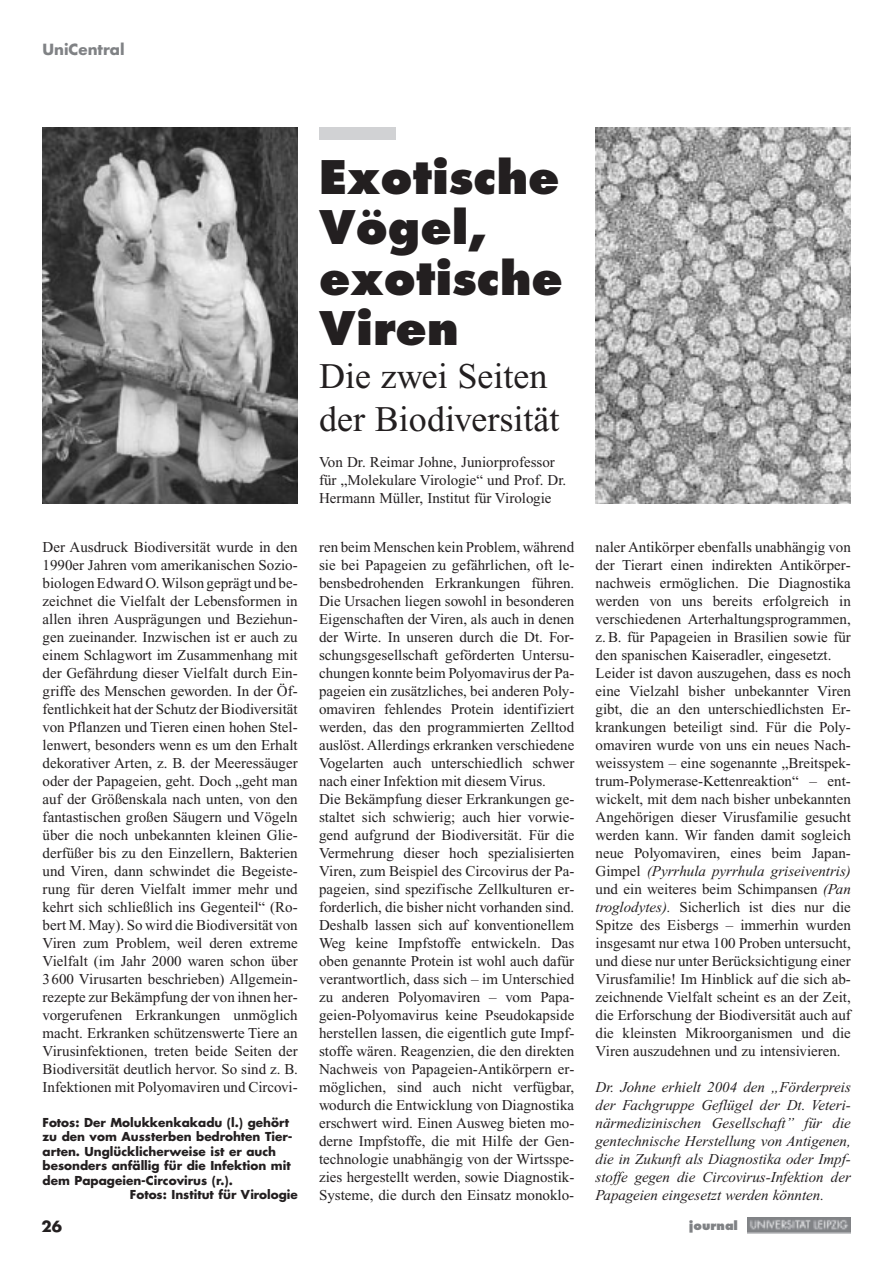
<style>
.page{position:relative;width:893px;height:1263px;background:#fff}
.page>*{position:absolute;margin:0;border:0;box-sizing:border-box;transform-origin:0 0}
.t1{font:800 45px/50.4px "Futura";color:#231f20}
.t2{font:36px/43.2px "Times New Roman";color:#231f20}
.t3{font:15px/18px "Times New Roman";color:#231f20}
.t4{font:italic 15px/18px "Times New Roman";color:#231f20;text-align:justify}
.t5{font:700 15px "Futura";color:#808285}
.t6{font:700 15px "Futura";color:#231f20}
.t7{font:700 12px "Futura";color:#231f20}
.t8{font:800 12px "Futura";color:#808285}
.s1{font-style:italic}
</style>
<div class="page">
<div style="left:747px;top:1218px;width:103px;height:16px;background:#c7c8ca"></div>
<img style="left:747px;top:1218px;width:103px;height:15px">
<div style="left:319px;top:128px;width:76px;height:12px;background:#d1d2d4"></div>
<img style="left:595px;top:128px;width:255px;height:376px">
<img style="left:43px;top:128px;width:255px;height:376px">
<p class="t5" style="left:43px;top:43px;width:84px">UniCentral</p>
<h1 class="t1" style="left:319px;top:155px;width:245px">Exotische<br>Vögel, exotische<br>Viren</h1>
<h2 class="t2" style="left:319px;top:358px;width:242px">Die zwei Seiten der Biodiversität</h2>
<p class="t3" style="left:319px;top:455px;width:249px">Von Dr. Reimar Johne, Juniorprofessor für „Molekulare Virologie“ und Prof. Dr.<br>Hermann Müller, Institut für Virologie</p>
<p class="t3" style="left:43px;top:539px;width:257px;text-align:justify">Der Ausdruck Biodiversität wurde in den 1990er Jahren vom amerikanischen Sozio&shy;biologen Edward O. Wilson geprägt und be&shy;zeichnet die Vielfalt der Lebensformen in allen ihren Ausprägungen und Beziehun&shy;gen zueinander. Inzwischen ist er auch zu einem Schlagwort im Zusammenhang mit der Gefährdung dieser Vielfalt durch Ein&shy;griffe des Menschen geworden. In der Öf&shy;fentlichkeit hat der Schutz der Biodiversität von Pflanzen und Tieren einen hohen Stel&shy;lenwert, besonders wenn es um den Erhalt dekorativer Arten, z. B. der Meeressäuger oder der Papageien, geht. Doch „geht man auf der Größenskala nach unten, von den fantastischen großen Säugern und Vögeln über die noch unbekannten kleinen Glie&shy;derfüßer bis zu den Einzellern, Bakterien und Viren, dann schwindet die Begeiste&shy;rung für deren Vielfalt immer mehr und kehrt sich schließlich ins Gegenteil“ (Ro&shy;bert M. May). So wird die Biodiversität von Viren zum Problem, weil deren extreme Vielfalt (im Jahr 2000 waren schon über 3600 Virusarten beschrieben) Allgemein&shy;rezepte zur Bekämpfung der von ihnen her&shy;vorgerufenen Erkrankungen unmöglich macht. Erkranken schützenswerte Tiere an Virusinfektionen, treten beide Seiten der Biodiversität deutlich hervor. So sind z. B.<br>Infektionen mit Polyomaviren und Circovi-</p>
<p class="t3" style="left:319px;top:539px;width:257px">ren beim Menschen kein Problem, während sie bei Papageien zu gefährlichen, oft le&shy;bensbedrohenden Erkrankungen führen.<br>Die Ursachen liegen sowohl in besonderen Eigenschaften der Viren, als auch in denen der Wirte. In unseren durch die Dt. For&shy;schungsgesellschaft geförderten Untersu&shy;chungen konnte beim Polyomavirus der Pa&shy;pageien ein zusätzliches, bei anderen Poly&shy;omaviren fehlendes Protein identifiziert werden, das den programmierten Zelltod auslöst. Allerdings erkranken verschiedene Vogelarten auch unterschiedlich schwer nach einer Infektion mit diesem Virus.<br>Die Bekämpfung dieser Erkrankungen ge&shy;staltet sich schwierig; auch hier vorwie&shy;gend aufgrund der Biodiversität. Für die Vermehrung dieser hoch spezialisierten Viren, zum Beispiel des Circovirus der Pa&shy;pageien, sind spezifische Zellkulturen er&shy;forderlich, die bisher nicht vorhanden sind.<br>Deshalb lassen sich auf konventionellem Weg keine Impfstoffe entwickeln. Das oben genannte Protein ist wohl auch dafür verantwortlich, dass sich – im Unterschied zu anderen Polyomaviren – vom Papa&shy;geien-Polyomavirus keine Pseudokapside herstellen lassen, die eigentlich gute Impf&shy;stoffe wären. Reagenzien, die den direkten Nachweis von Papageien-Antikörpern er&shy;möglichen, sind auch nicht verfügbar, wodurch die Entwicklung von Diagnostika erschwert wird. Einen Ausweg bieten mo&shy;derne Impfstoffe, die mit Hilfe der Gen&shy;technologie unabhängig von der Wirtsspe&shy;zies hergestellt werden, sowie Diagnostik-Systeme, die durch den Einsatz monoklo-</p>
<p class="t3" style="left:595px;top:539px;width:257px">naler Antikörper ebenfalls unabhängig von der Tierart einen indirekten Antikörper&shy;nachweis ermöglichen. Die Diagnostika werden von uns bereits erfolgreich in verschiedenen Arterhaltungsprogrammen, z. B. für Papageien in Brasilien sowie für den spanischen Kaiseradler, eingesetzt.<br>Leider ist davon auszugehen, dass es noch eine Vielzahl bisher unbekannter Viren gibt, die an den unterschiedlichsten Er&shy;krankungen beteiligt sind. Für die Poly&shy;omaviren wurde von uns ein neues Nach&shy;weissystem – eine sogenannte „Breitspek&shy;trum-Polymerase-Kettenreaktion“ – ent&shy;wickelt, mit dem nach bisher unbekannten Angehörigen dieser Virusfamilie gesucht werden kann. Wir fanden damit sogleich neue Polyomaviren, eines beim Japan-Gimpel <span class="s1">(Pyrrhula pyrrhula griseiventris) </span>und ein weiteres beim Schimpansen <span class="s1">(Pan troglodytes).</span> Sicherlich ist dies nur die Spitze des Eisbergs – immerhin wurden insgesamt nur etwa 100 Proben untersucht, und diese nur unter Berücksichtigung einer Virusfamilie! Im Hinblick auf die sich ab&shy;zeichnende Vielfalt scheint es an der Zeit, die Erforschung der Biodiversität auch auf die kleinsten Mikroorganismen und die Viren auszudehnen und zu intensivieren.</p>
<p class="t4" style="left:595px;top:1079px;width:257px">Dr. Johne erhielt 2004 den „Förderpreis der Fachgruppe Geflügel der Dt. Veteri&shy;närmedizinischen Gesellschaft” für die gentechnische Herstellung von Antigenen, die in Zukunft als Diagnostika oder Impf&shy;stoffe gegen die Circovirus-Infektion der Papageien eingesetzt werden könnten.</p>
<p class="t7" style="left:43px;top:1117px;width:248px">Fotos: Der Molukkenkakadu (l.) gehört</p>
<p class="t7" style="left:43px;top:1131px;width:251px">zu den vom Aussterben bedrohten Tier-</p>
<p class="t7" style="left:43px;top:1146px;width:235px">arten. Unglücklicherweise ist er auch</p>
<p class="t7" style="left:43px;top:1160px;width:249px">besonders anfällig für die Infektion mit</p>
<p class="t7" style="left:43px;top:1175px;width:192px">dem Papageien-Circovirus (r.).</p>
<p class="t7" style="left:130px;top:1189px;width:169px">Fotos: Institut für Virologie</p>
<p class="t6" style="left:42px;top:1219px;width:22px">26</p>
<p class="t8" style="left:689px;top:1220px;width:51px">journal</p>
</div>
